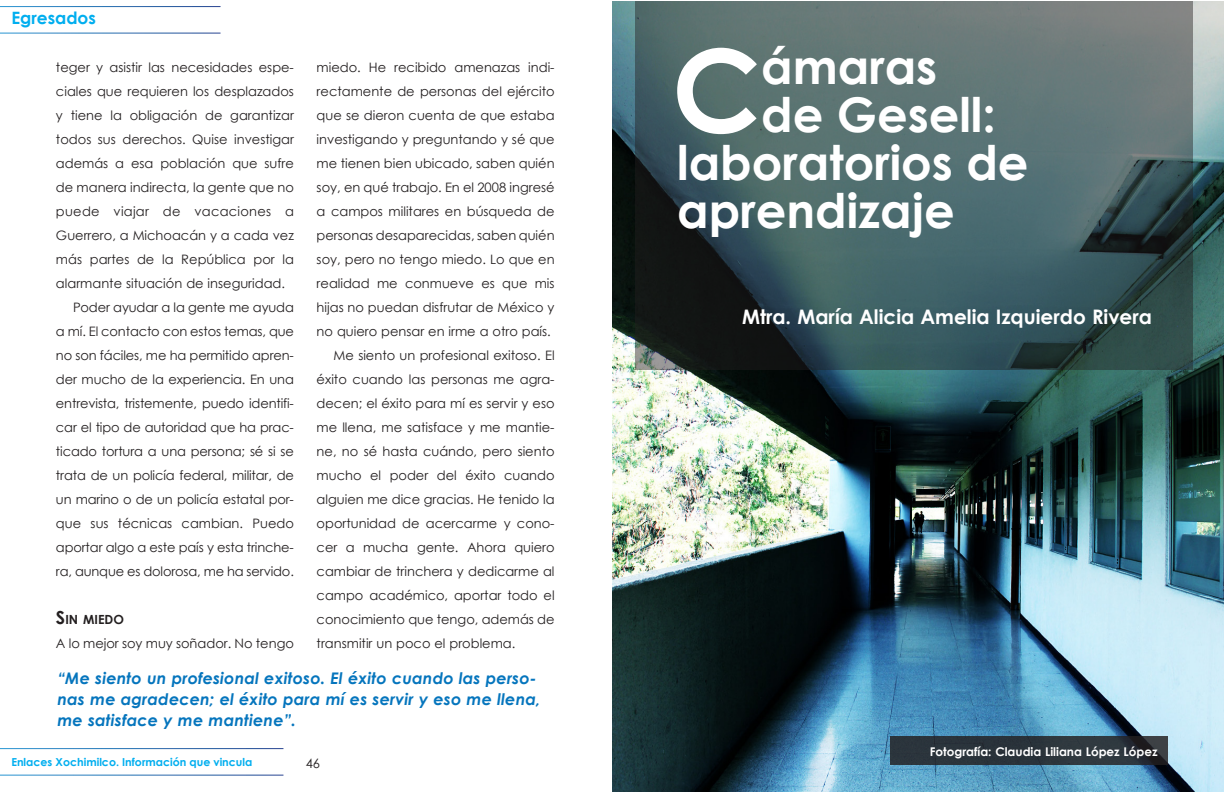
<style>
.page{position:relative;width:1224px;height:792px;background:#fff}
.page>*{position:absolute;margin:0;border:0;box-sizing:border-box;transform-origin:0 0}
.tituloarticulos{font:700 114.5px "Century Gothic";color:#fff}
.tituloarticulos-2{font:700 47.9px "Century Gothic";color:#fff}
.autor{font:700 20px "Century Gothic";color:#fff}
.t1{font:700 17px "Century Gothic";color:#00aeef}
.resalte{font:italic 700 16px/21px "Century Gothic";letter-spacing:.01em;color:#0575bd}
.cuerpoArticulos{font:13px/24px "Century Gothic";color:#231f20;text-align:justify}
.cuerpoArticulos_sin{font:13px/24px "Century Gothic";color:#231f20;text-align:justify}
.subtitulo_ok{font:700 12.6px "Century Gothic";color:#231f20}
.autor_foto_principal{font:700 12px "Century Gothic";color:#fff}
.t2{font:700 11px "Century Gothic";color:#00aeef}
.s1{font-size:18px}
</style>
<div class="page">
<img style="left:613px;top:2px;width:610px;height:790px">
<svg style="left:890px;top:737px;width:277px;height:28px;background:#2b333a"></svg>
<svg style="left:635px;top:1px;width:557px;height:369px;background:#485f61"></svg>
<h3 class="t1" style="left:11px;top:5px;width:86px">Egresados</h3>
<p class="cuerpoArticulos" style="left:56px;top:55px;width:240px">teger y asistir las necesidades espe&shy;ciales que requieren los desplazados y tiene la obligación de garantizar todos sus derechos. Quise investigar además a esa población que sufre de manera indirecta, la gente que no puede viajar de vacaciones a Guerrero, a Michoacán y a cada vez más partes de la República por la alarmante situación de inseguridad.</p>
<p class="cuerpoArticulos" style="left:56px;top:295px;width:240px;text-indent:17px">Poder ayudar a la gente me ayuda a mí. El contacto con estos temas, que no son fáciles, me ha permitido apren&shy;der mucho de la experiencia. En una entrevista, tristemente, puedo identifi&shy;car el tipo de autoridad que ha prac&shy;ticado tortura a una persona; sé si se trata de un policía federal, militar, de un marino o de un policía estatal por&shy;que sus técnicas cambian. Puedo aportar algo a este país y esta trinche&shy;ra, aunque es dolorosa, me ha servido.</p>
<p class="subtitulo_ok" style="left:56px;top:610px;width:70px"><span class="s1">S</span>IN MIEDO</p>
<p class="cuerpoArticulos_sin" style="left:56px;top:631px;width:239px">A lo mejor soy muy soñador. No tengo</p>
<p class="cuerpoArticulos_sin" style="left:317px;top:55px;width:239px">miedo. He recibido amenazas indi&shy;rectamente de personas del ejército que se dieron cuenta de que estaba investigando y preguntando y sé que me tienen bien ubicado, saben quién soy, en qué trabajo. En el 2008 ingresé a campos militares en búsqueda de personas desaparecidas, saben quién soy, pero no tengo miedo. Lo que en realidad me conmueve es que mis hijas no puedan disfrutar de México y no quiero pensar en irme a otro país.</p>
<p class="cuerpoArticulos" style="left:317px;top:343px;width:239px;text-indent:17px">Me siento un profesional exitoso. El éxito cuando las personas me agra&shy;decen; el éxito para mí es servir y eso me llena, me satisface y me mantie&shy;ne, no sé hasta cuándo, pero siento mucho el poder del éxito cuando alguien me dice gracias. He tenido la oportunidad de acercarme y cono&shy;cer a mucha gente. Ahora quiero cambiar de trinchera y dedicarme al campo académico, aportar todo el conocimiento que tengo, además de transmitir un poco el problema.</p>
<p class="resalte" style="left:57px;top:667px;width:485px">“Me siento un profesional exitoso. El éxito cuando las perso&shy;nas me agradecen; el éxito para mí es servir y eso me llena, me satisface y me mantiene”.</p>
<p class="t2" style="left:11px;top:754px;width:243px">Enlaces Xochimilco. Información que vincula</p>
<p class="cuerpoArticulos" style="left:306px;top:751px;width:16px">46</p>
<p class="tituloarticulos" style="left:672px;top:4px;width:91px">C</p>
<p class="tituloarticulos-2" style="left:761px;top:30px;width:178px">ámaras</p>
<p class="tituloarticulos-2" style="left:761px;top:78px;width:236px">de Gesell:</p>
<p class="tituloarticulos-2" style="left:677px;top:126px;width:353px">laboratorios de</p>
<p class="tituloarticulos-2" style="left:677px;top:174px;width:279px">aprendizaje</p>
<p class="autor" style="left:742px;top:302px;width:411px">Mtra. María Alicia Amelia Izquierdo Rivera</p>
<p class="autor_foto_principal" style="left:930px;top:743px;width:229px">Fotografía: Claudia Liliana López López</p>
</div>
